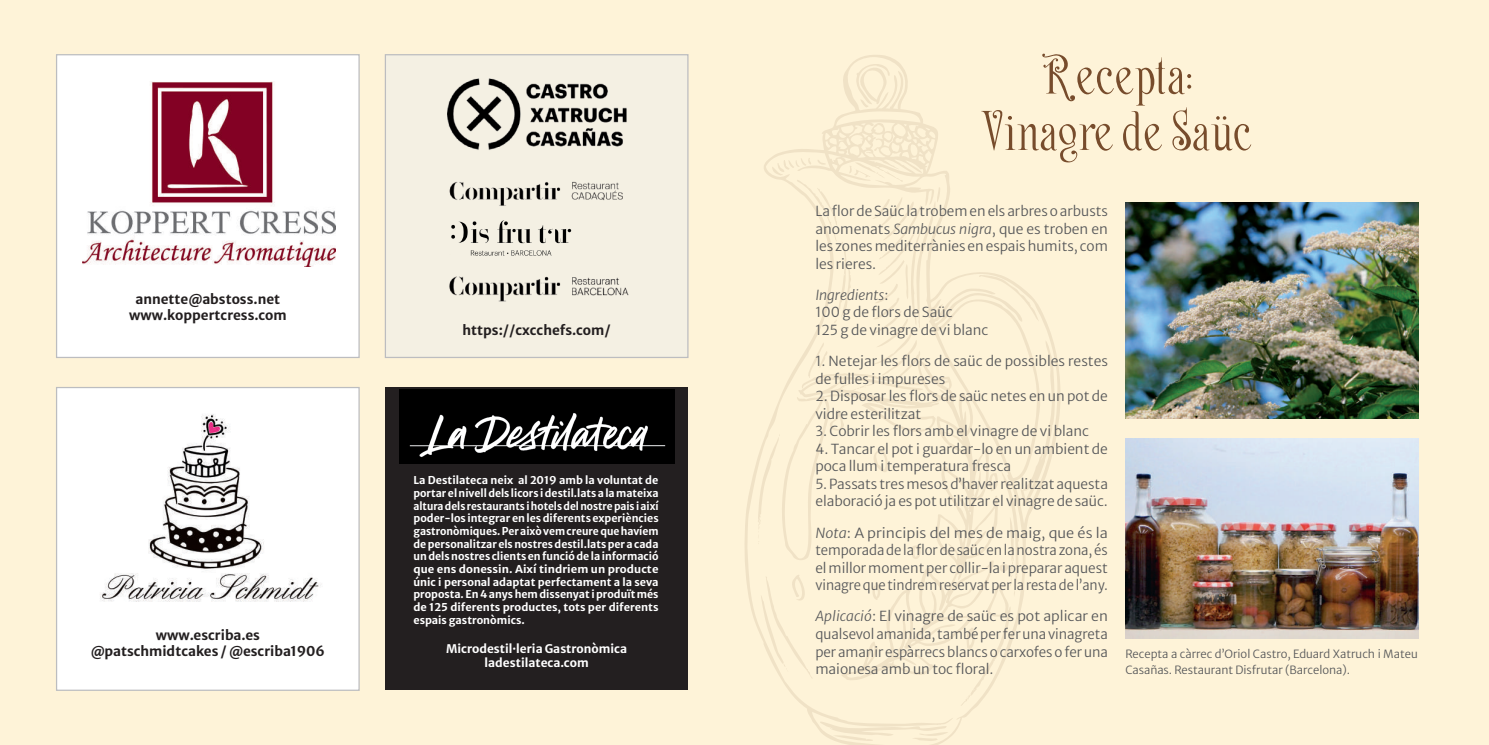
<style>
.page{position:relative;width:1489px;height:745px;background:#fff}
.page>*{position:absolute;margin:0;border:0;box-sizing:border-box;transform-origin:0 0}
.t1{font:50px/56.2px "Nerea";color:#774c2c;text-align:center}
.t2{font:300 13.75px/17.5px "Merriweather Sans";color:#57585a}
.t3{font:300 13.75px/17.5px "Merriweather Sans";color:#57585a;text-align:justify;scale:1.05 1}
.t4{font:700 13.5px/15.9px "Merriweather Sans";color:#231f20;text-align:center}
.t5{font:700 11.88px/14px "Merriweather Sans";color:#fff;text-align:center}
.t6{font:300 11.25px/16.2px "Merriweather Sans";color:#57585a}
.t7{font:700 10.75px/12.6px "Merriweather Sans";color:#fff;text-align:justify}
.s1{font-style:italic}
</style>
<div class="page">
<div style="left:0;top:0;width:1488px;height:744px;background:#fef3d8"></div>
<img style="left:1125px;top:202px;width:292px;height:216px">
<img style="left:1125px;top:438px;width:292px;height:199px">
<div style="left:56px;top:54px;width:304px;height:304px;background:#fff;border:1px solid #bcbdc0"></div>
<div style="left:56px;top:386px;width:304px;height:304px;background:#fff;border:1px solid #bcbdc0"></div>
<div style="left:385px;top:55px;width:303px;height:302px;background:#f4f0e3"></div>
<img style="left:447px;top:78px;width:180px;height:72px">
<div style="left:385px;top:54px;width:303px;height:304px;border:1px solid #bcbdc0"></div>
<svg style="left:745px;top:55px;width:308px;height:689px"></svg>
<svg style="left:856px;top:60px;width:35px;height:47px"></svg>
<svg style="left:781px;top:350px;width:179px;height:332px"></svg>
<svg style="left:757px;top:433px;width:23px;height:111px"></svg>
<svg style="left:978px;top:275px;width:61px;height:46px"></svg>
<svg style="left:772px;top:158px;width:168px;height:231px"></svg>
<svg style="left:960px;top:340px;width:100px;height:375px"></svg>
<svg style="left:760px;top:573px;width:53px;height:105px"></svg>
<svg style="left:820px;top:721px;width:128px;height:20px"></svg>
<div style="left:385px;top:387px;width:303px;height:302px;background:#231f20"></div>
<img style="left:399px;top:389px;width:275px;height:74px">
<img style="left:82px;top:81px;width:253px;height:186px">
<img style="left:449px;top:181px;width:174px;height:25px">
<img style="left:451px;top:220px;width:121px;height:36px">
<img style="left:449px;top:276px;width:180px;height:26px">
<img style="left:100px;top:414px;width:221px;height:188px">
<p class="t4" style="left:129px;top:289px;width:159px">annette@abstoss.net www.koppertcress.com</p>
<p class="t4" style="left:91px;top:625px;width:236px">www.escriba.es @patschmidtcakes / @escriba1906</p>
<p class="t4" style="left:462px;top:320px;width:150px">https://cxcchefs.com/</p>
<p class="t7" style="left:413px;top:472px;width:247px">La Destilateca neix al 2019 amb la voluntat de portar el nivell dels licors i destil.lats a la mateixa altura dels restaurants i hotels del nostre pais i així poder-los integrar en les diferents experiències gastronòmiques. Per això vem creure que havíem de personalitzar els nostres destil.lats per a cada un dels nostres clients en funció de la informació que ens donessin. Així tindriem un producte únic i personal adaptat perfectament a la seva proposta. En 4 anys hem dissenyat i produït més de 125 diferents productes, tots per diferents espais gastronòmics.</p>
<p class="t5" style="left:446px;top:639px;width:182px">Microdestil·leria Gastronòmica ladestilateca.com</p>
<h1 class="t1" style="left:981px;top:47px;width:272px">Recepta:<br>Vinagre de Saüc</h1>
<p class="t2" style="left:815px;top:200px;width:294px;text-align:justify">La flor de Saüc la trobem en els arbres o arbusts anomenats <span class="s1">Sambucus nigra</span>, que es troben en les zones mediterrànies en espais humits, com les rieres.</p>
<p class="t2" style="left:815px;top:284px;width:174px"><span class="s1">Ingredients</span>:<br>100 g de flors de Saüc<br>125 g de vinagre de vi blanc</p>
<p class="t2" style="left:815px;top:350px;width:294px">1. Netejar les flors de saüc de possibles restes de fulles i impureses</p>
<p class="t2" style="left:815px;top:385px;width:294px">2. Disposar les flors de saüc netes en un pot de vidre esterilitzat</p>
<p class="t2" style="left:815px;top:420px;width:275px">3. Cobrir les flors amb el vinagre de vi blanc</p>
<p class="t2" style="left:815px;top:438px;width:294px">4. Tancar el pot i guardar-lo en un ambient de poca llum i temperatura fresca</p>
<p class="t2" style="left:815px;top:473px;width:294px">5. Passats tres mesos d’haver realitzat aquesta elaboració ja es pot utilitzar el vinagre de saüc.</p>
<p class="t3" style="left:815px;top:522px;width:280px"><span class="s1">Nota</span>: A principis del mes de maig, que és la temporada de la flor de saüc en la nostra zona, és el millor moment per collir-la i preparar aquest vinagre que tindrem reservat per la resta de l’any.</p>
<p class="t2" style="left:815px;top:605px;width:294px;text-align:justify"><span class="s1">Aplicació</span>: El vinagre de saüc es pot aplicar en qualsevol amanida, també per fer una vinagreta per amanir espàrrecs blancs o carxofes o fer una maionesa amb un toc floral.</p>
<p class="t6" style="left:1125px;top:643px;width:294px">Recepta a càrrec d’Oriol Castro, Eduard Xatruch i Mateu<br>Casañas. Restaurant Disfrutar (Barcelona).</p>
</div>
